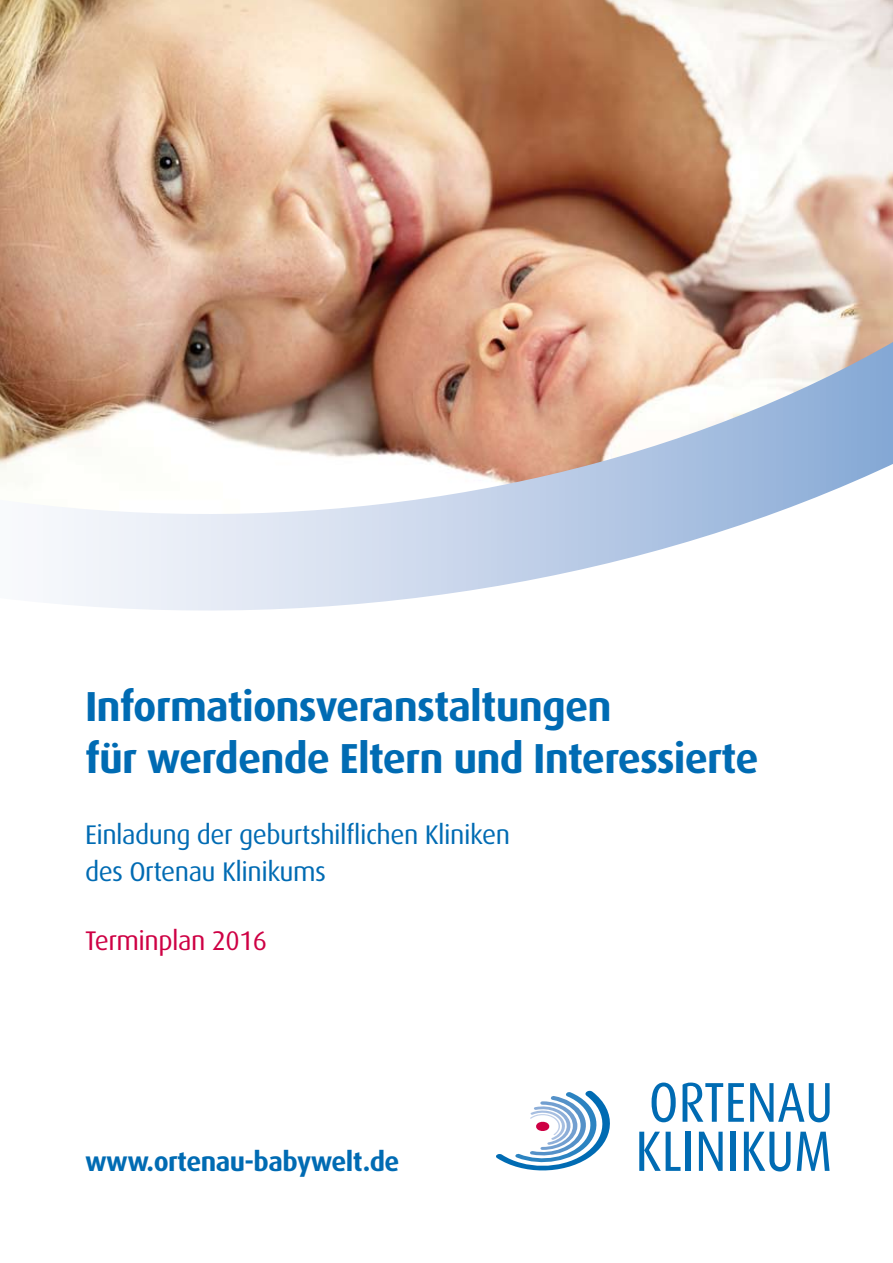
<style>
.page{position:relative;width:893px;height:1263px;background:#fff}
.page>*{position:absolute;margin:0;border:0;box-sizing:border-box;transform-origin:0 0}
.t1{font:700 42px/52.5px "Dax Pro";letter-spacing:-.02em;color:#006bb3}
.t2{font:27px/37.5px "Dax Pro";letter-spacing:-.02em;color:#006bb3}
.t3{font:700 27px "Dax Pro";letter-spacing:-.02em;color:#006bb3}
.t4{font:27px "Dax Pro";letter-spacing:-.02em;color:#ce0044}
</style>
<div class="page">
<img style="left:0;top:0;width:893px;height:611px">
<svg style="left:496px;top:1090px;width:114px;height:81px"></svg>
<svg style="left:652px;top:1082px;width:24px;height:40px"></svg>
<svg style="left:683px;top:1082px;width:61px;height:40px"></svg>
<svg style="left:750px;top:1083px;width:80px;height:39px"></svg>
<svg style="left:639px;top:1132px;width:41px;height:39px"></svg>
<div style="left:686px;top:1132px;width:5px;height:39px;background:#006bb3"></div>
<svg style="left:699px;top:1132px;width:24px;height:39px"></svg>
<div style="left:731px;top:1132px;width:5px;height:39px;background:#006bb3"></div>
<svg style="left:744px;top:1132px;width:47px;height:39px"></svg>
<svg style="left:797px;top:1132px;width:32px;height:39px"></svg>
<p class="t1" style="left:85px;top:679px;width:675px">Informationsveranstaltungen<br>für werdende Eltern und Interessierte</p>
<p class="t2" style="left:85px;top:815px;width:427px">Einladung der geburtshilflichen Kliniken des Ortenau Klinikums</p>
<p class="t4" style="left:85px;top:924px;width:184px">Terminplan 2016</p>
<p class="t3" style="left:85px;top:1144px;width:316px">www.ortenau-babywelt.de</p>
</div>
